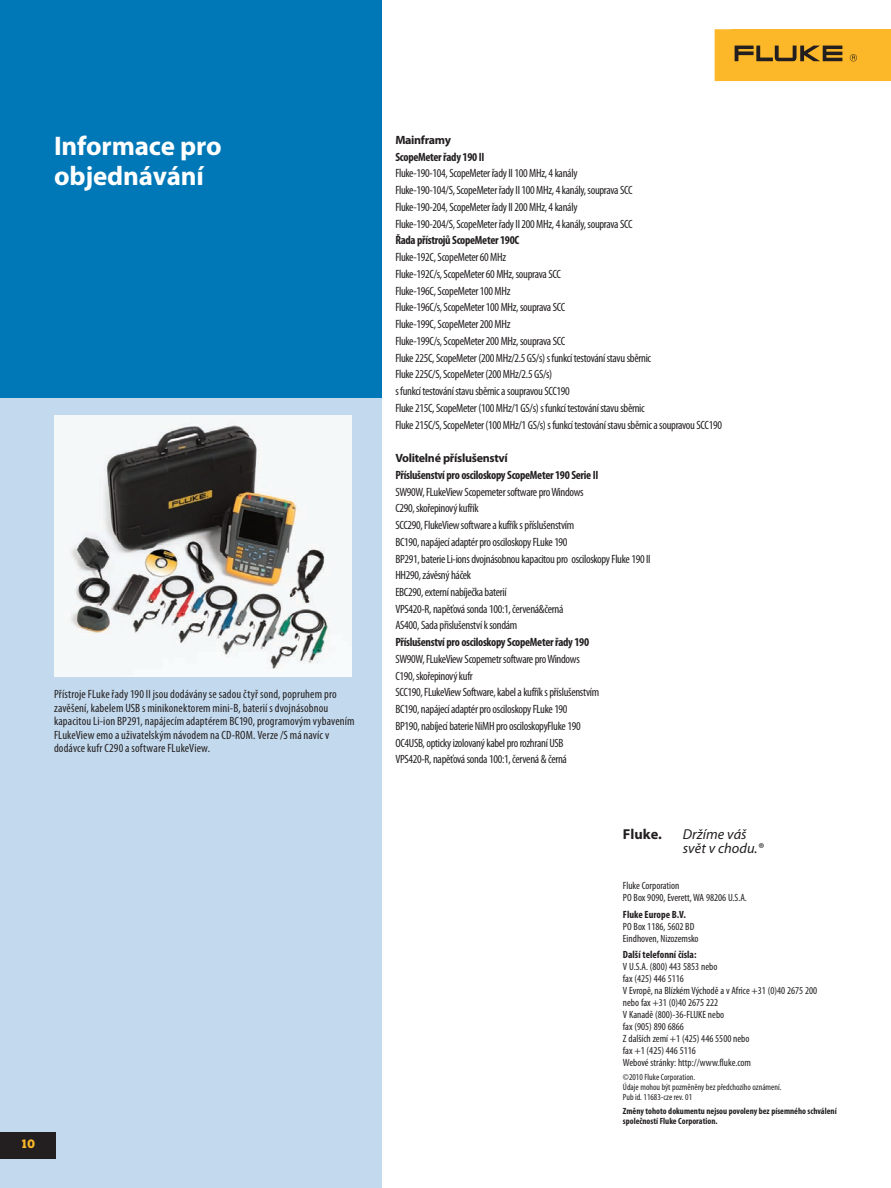
<style>
.page{position:relative;width:891px;height:1188px;background:#fff}
.page>*{position:absolute;margin:0;border:0;box-sizing:border-box;transform-origin:0 0}
.t1{font:700 27px/30px "Myriad Pro";letter-spacing:-.005em;color:#fff}
.t2{font:italic 14.4px/14.4px "Myriad Pro";color:#231f20}
.t3{font:700 14.4px "Myriad Pro";color:#231f20}
.t4{font:condensed 12px/16.8px "Myriad Pro";letter-spacing:-.025em;color:#231f20}
.t5{font:condensed 12px/13.5px "Myriad Pro";letter-spacing:.01em;color:#231f20}
.t6{font:700 condensed 12px "Myriad Pro";letter-spacing:-.025em;color:#231f20}
.t7{font:700 12px "Myriad Pro";letter-spacing:-.025em;color:#231f20}
.t8{font:700 12px "Boton Pro";color:#fcb828}
.t9{font:condensed 10.5px/12px "Myriad Pro";color:#231f20}
.t10{font:700 condensed 10.5px "Myriad Pro";color:#231f20}
.t11{font:condensed 9px/9.8px "Myriad Pro";color:#231f20}
.t12{font:700 condensed 9px/9.8px "Myriad Pro";color:#231f20}
</style>
<div class="page">
<div style="left:0;top:398px;width:382px;height:790px;background:#c3d9ed"></div>
<div style="left:0;top:0;width:382px;height:398px;background:#0078b7"></div>
<img style="left:54px;top:416px;width:298px;height:260px">
<div style="left:715px;top:29px;width:176px;height:52px;background:#fcb828"></div>
<svg style="left:735px;top:45px;width:108px;height:16px"></svg>
<svg style="left:850px;top:54px;width:7px;height:7px"></svg>
<div style="left:0;top:1132px;width:55px;height:27px;background:#231f20"></div>
<h1 class="t1" style="left:54px;top:133px;width:169px">Informace pro objednávání</h1>
<p class="t5" style="left:54px;top:689px;width:302px">Přístroje FLuke řady 190 II jsou dodávány se sadou čtyř sond, popruhem pro zavěšení, kabelem USB s minikonektorem mini-B, baterií s dvojnásobnou kapacitou Li-ion BP291, napájecím adaptérem BC190, programovým vybavením FLukeView emo a uživatelským návodem na CD-ROM. Verze /S má navíc v dodávce kufr C290 a software FLukeView.</p>
<p class="t8" style="left:21px;top:1139px;width:16px">10</p>
<p class="t7" style="left:395px;top:135px;width:57px">Mainframy</p>
<p class="t6" style="left:395px;top:152px;width:91px">ScopeMeter řady 190 II</p>
<p class="t4" style="left:395px;top:166px;width:239px">Fluke-190-104, ScopeMeter řady II 100 MHz, 4 kanály Fluke-190-104/S, ScopeMeter řady II 100 MHz, 4 kanály, souprava SCC Fluke-190-204, ScopeMeter řady II 200 MHz, 4 kanály Fluke-190-204/S, ScopeMeter řady II 200 MHz, 4 kanály, souprava SCC</p>
<p class="t6" style="left:395px;top:236px;width:125px">Řada přístrojů ScopeMeter 190C</p>
<p class="t4" style="left:395px;top:250px;width:328px">Fluke-192C, ScopeMeter 60 MHz<br>Fluke-192C/s, ScopeMeter 60 MHz, souprava SCC<br>Fluke-196C, ScopeMeter 100 MHz<br>Fluke-196C/s, ScopeMeter 100 MHz, souprava SCC<br>Fluke-199C, ScopeMeter 200 MHz<br>Fluke-199C/s, ScopeMeter 200 MHz, souprava SCC<br>Fluke 225C, ScopeMeter (200 MHz/2.5 GS/s) s funkcí testování stavu sběrnic<br>Fluke 225C/S, ScopeMeter (200 MHz/2.5 GS/s)<br>s funkcí testování stavu sběrnic a soupravou SCC190<br>Fluke 215C, ScopeMeter (100 MHz/1 GS/s) s funkcí testování stavu sběrnic<br>Fluke 215C/S, ScopeMeter (100 MHz/1 GS/s) s funkcí testování stavu sběrnic a soupravou SCC190</p>
<p class="t7" style="left:395px;top:453px;width:114px">Volitelné příslušenství</p>
<p class="t6" style="left:395px;top:471px;width:205px">Příslušenství pro osciloskopy ScopeMeter 190 Serie II</p>
<p class="t4" style="left:395px;top:484px;width:257px">SW90W, FLukeView Scopemeter software pro Windows<br>C290, skořepinový kufřík<br>SCC290, FlukeView software a kufřík s příslušenstvím<br>BC190, napájecí adaptér pro osciloskopy FLuke 190<br>BP291, baterie Li-ions dvojnásobnou kapacitou pro osciloskopy Fluke 190 II HH290, závěsný háček<br>EBC290, externí nabíječka baterií<br>VPS420-R, napěťová sonda 100:1, červená&amp;černá<br>AS400, Sada přislušenství k sondám</p>
<p class="t6" style="left:395px;top:638px;width:195px">Příslušenství pro osciloskopy ScopeMeter řady 190</p>
<p class="t4" style="left:395px;top:652px;width:205px">SW90W, FLukeView Scopemetr software pro Windows C190, skořepinový kufr<br>SCC190, FLukeView Software, kabel a kufřík s příslušenstvím BC190, napájecí adaptér pro osciloskopy FLuke 190<br>BP190, nabíjecí baterie NiMH pro osciloskopyFluke 190<br>OC4USB, opticky izolovaný kabel pro rozhraní USB VPS420-R, napěťová sonda 100:1, červená &amp; černá</p>
<p class="t3" style="left:623px;top:828px;width:41px">Fluke.</p>
<p class="t2" style="left:683px;top:828px;width:82px">Držíme váš svět v chodu.®</p>
<p class="t9" style="left:623px;top:881px;width:126px">Fluke Corporation<br>PO Box 9090, Everett, WA 98206 U.S.A.</p>
<p class="t10" style="left:623px;top:910px;width:65px">Fluke Europe B.V.</p>
<p class="t9" style="left:623px;top:921px;width:77px">PO Box 1186, 5602 BD<br>Eindhoven, Nizozemsko</p>
<p class="t10" style="left:623px;top:951px;width:75px">Další telefonní čísla:</p>
<p class="t9" style="left:623px;top:962px;width:196px">V U.S.A. (800) 443 5853 nebo<br>fax (425) 446 5116<br>V Evropě, na Blízkém Východě a v Africe +31 (0)40 2675 200 nebo fax +31 (0)40 2675 222<br>V Kanadě (800)-36-FLUKE nebo<br>fax (905) 890 6866<br>Z dalších zemí +1 (425) 446 5500 nebo<br>fax +1 (425) 446 5116<br>Webové stránky: http://www.fluke.com</p>
<p class="t11" style="left:623px;top:1073px;width:160px">©2010 Fluke Corporation.<br>Údaje mohou být pozměněny bez předchozího oznámení.<br>Pub id. 11683-cze rev. 01</p>
<p class="t12" style="left:623px;top:1107px;width:215px">Změny tohoto dokumentu nejsou povoleny bez písemného schválení společností Fluke Corporation.</p>
</div>
